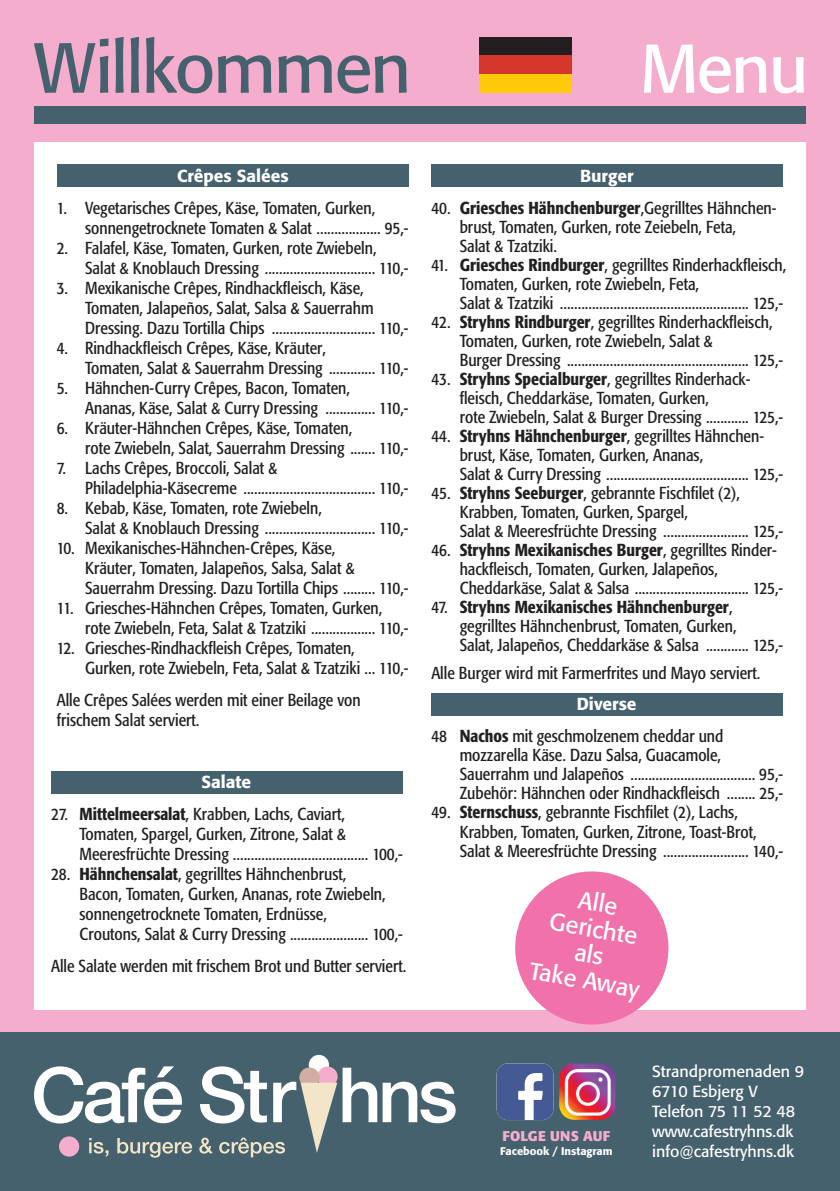
<style>
.page{position:relative;width:840px;height:1191px;background:#fff}
.page>*{position:absolute;margin:0;border:0;box-sizing:border-box;transform-origin:0 0}
.t1{font:70px "Formata";letter-spacing:-.03em;color:#46616e}
.t2{font:68px "Formata";color:#fff}
.t3{font:24px/26px "Formata";color:#fff;text-align:center}
.t4{font:condensed 17.2px/20px "Formata";color:#231f20}
.t5{font:500 17.2px "Formata";color:#fff}
.t6{font:16px/20px "Formata";color:#fff}
.t7{font:700 14px "Formata";letter-spacing:.02em;color:#f5adce}
.t8{font:500 11px "Formata";color:#fff}
.s1{font-weight:500}
.s2{font-weight:500;font-stretch:normal;color:#fff}
</style>
<div class="page">
<div style="left:0;top:0;width:839px;height:1032px;background:#f5adce"></div>
<div style="left:34px;top:142px;width:771px;height:867px;background:#fff"></div>
<div style="left:34px;top:106px;width:771px;height:17px;background:#46616e"></div>
<div style="left:0;top:1032px;width:839px;height:159px;background:#46616e"></div>
<div style="left:57px;top:164px;width:351px;height:23px;background:#46616e"></div>
<div style="left:51px;top:771px;width:352px;height:23px;background:#46616e"></div>
<svg style="left:508px;top:871px;width:166px;height:154px"></svg>
<svg style="left:34px;top:1066px;width:148px;height:57px"></svg>
<div style="left:59px;top:1136px;width:20px;height:20px;background:#f5adce;border-radius:50%"></div>
<div style="left:308px;top:1054px;width:21px;height:21px;background:#fff;border-radius:50%"></div>
<svg style="left:89px;top:1138px;width:19px;height:18px"></svg>
<svg style="left:117px;top:1138px;width:75px;height:19px"></svg>
<svg style="left:199px;top:1066px;width:256px;height:91px"></svg>
<div style="left:431px;top:164px;width:351px;height:23px;background:#46616e"></div>
<div style="left:431px;top:693px;width:351px;height:23px;background:#46616e"></div>
<div style="left:479px;top:37px;width:92px;height:19px;background:#231f20"></div>
<div style="left:479px;top:56px;width:92px;height:18px;background:#d5372b"></div>
<div style="left:479px;top:74px;width:92px;height:19px;background:#feca0a"></div>
<svg style="left:496px;top:1063px;width:57px;height:57px;background:#6979a7"></svg>
<img style="left:559px;top:1063px;width:56px;height:57px">
<h1 class="t1" style="left:34px;top:38px;width:378px">Willkommen</h1>
<h2 class="t2" style="left:640px;top:40px;width:170px">Menu</h2>
<p class="t5" style="left:177px;top:168px;width:113px">Crêpes Salées</p>
<p class="t4" style="left:85px;top:199px;width:325px;text-indent:-28px">1. Vegetarisches Crêpes, Käse, Tomaten, Gurken, sonnengetrocknete Tomaten &amp; Salat .................. 95,-</p>
<p class="t4" style="left:85px;top:239px;width:325px;text-indent:-28px">2. Falafel, Käse, Tomaten, Gurken, rote Zwiebeln,<br>Salat &amp; Knoblauch Dressing ............................... 110,-</p>
<p class="t4" style="left:85px;top:279px;width:325px;text-indent:-28px">3. Mexikanische Crêpes, Rindhackfleisch, Käse,<br>Tomaten, Jalapeños, Salat, Salsa &amp; Sauerrahm<br>Dressing. Dazu Tortilla Chips ............................. 110,-</p>
<p class="t4" style="left:85px;top:339px;width:325px;text-indent:-28px">4. Rindhackfleisch Crêpes, Käse, Kräuter,<br>Tomaten, Salat &amp; Sauerrahm Dressing ............. 110,-</p>
<p class="t4" style="left:85px;top:379px;width:325px;text-indent:-28px">5. Hähnchen-Curry Crêpes, Bacon, Tomaten,<br>Ananas, Käse, Salat &amp; Curry Dressing .............. 110,-</p>
<p class="t4" style="left:85px;top:419px;width:325px;text-indent:-28px">6. Kräuter-Hähnchen Crêpes, Käse, Tomaten,<br>rote Zwiebeln, Salat, Sauerrahm Dressing ....... 110,-</p>
<p class="t4" style="left:85px;top:459px;width:325px;text-indent:-28px">7. Lachs Crêpes, Broccoli, Salat &amp;<br>Philadelphia-Käsecreme ..................................... 110,-</p>
<p class="t4" style="left:85px;top:499px;width:325px;text-indent:-28px">8. Kebab, Käse, Tomaten, rote Zwiebeln,<br>Salat &amp; Knoblauch Dressing ............................... 110,-</p>
<p class="t4" style="left:85px;top:539px;width:325px;text-indent:-28px">10. Mexikanisches-Hähnchen-Crêpes, Käse,<br>Kräuter, Tomaten, Jalapeños, Salsa, Salat &amp;<br>Sauerrahm Dressing. Dazu Tortilla Chips ......... 110,-</p>
<p class="t4" style="left:85px;top:599px;width:325px;text-indent:-28px">11. Griesches-Hähnchen Crêpes, Tomaten, Gurken, rote Zwiebeln, Feta, Salat &amp; Tzatziki .................. 110,-</p>
<p class="t4" style="left:85px;top:639px;width:325px;text-indent:-28px">12. Griesches-Rindhackfleish Crêpes, Tomaten,<br>Gurken, rote Zwiebeln, Feta, Salat &amp; Tzatziki ... 110,-</p>
<p class="t4" style="left:57px;top:691px;width:305px">Alle Crêpes Salées werden mit einer Beilage von frischem Salat serviert.</p>
<p class="t5" style="left:201px;top:774px;width:51px">Salate</p>
<p class="t4" style="left:79px;top:805px;width:325px;text-indent:-28px">27. <span class="s1">Mittelmeersalat</span>, Krabben, Lachs, Caviart,<br>Tomaten, Spargel, Gurken, Zitrone, Salat &amp;<br>Meeresfrüchte Dressing ...................................... 100,-</p>
<p class="t4" style="left:79px;top:865px;width:325px;text-indent:-28px">28. <span class="s1">Hähnchensalat</span>, gegrilltes Hähnchenbrust,<br>Bacon, Tomaten, Gurken, Ananas, rote Zwiebeln, sonnengetrocknete Tomaten, Erdnüsse,<br>Croutons, Salat &amp; Curry Dressing ...................... 100,-</p>
<p class="t4" style="left:51px;top:957px;width:356px">Alle Salate werden mit frischem Brot und Butter serviert.</p>
<p class="t5" style="left:579px;top:168px;width:55px">Burger</p>
<p class="t4" style="left:459px;top:199px;width:318px;line-height:19px;text-indent:-28px">40. <span class="s1">Griesches Hähnchenburger</span>,Gegrilltes Hähnchen&shy;brust, Tomaten, Gurken, rote Zeiebeln, Feta,<br>Salat &amp; Tzatziki.</p>
<p class="t4" style="left:459px;top:256px;width:328px;line-height:19px;text-indent:-28px">41. <span class="s1">Griesches Rindburger</span>, gegrilltes Rinderhackfleisch,<br>Tomaten, Gurken, rote Zwiebeln, Feta,<br>Salat &amp; Tzatziki ..................................................... 125,-</p>
<p class="t4" style="left:459px;top:313px;width:325px;line-height:19px;text-indent:-28px">42. <span class="s1">Stryhns Rindburger</span>, gegrilltes Rinderhackfleisch,<br>Tomaten, Gurken, rote Zwiebeln, Salat &amp;<br>Burger Dressing ................................................... 125,-</p>
<p class="t4" style="left:459px;top:370px;width:325px;line-height:19px;text-indent:-28px">43. <span class="s1">Stryhns Specialburger</span>, gegrilltes Rinderhack&shy;fleisch, Cheddarkäse, Tomaten, Gurken,<br>rote Zwiebeln, Salat &amp; Burger Dressing ............ 125,-</p>
<p class="t4" style="left:459px;top:427px;width:325px;line-height:19px;text-indent:-28px">44. <span class="s1">Stryhns Hähnchenburger</span>, gegrilltes Hähnchen&shy;brust, Käse, Tomaten, Gurken, Ananas,<br>Salat &amp; Curry Dressing ........................................ 125,-</p>
<p class="t4" style="left:459px;top:484px;width:325px;line-height:19px;text-indent:-28px">45. <span class="s1">Stryhns Seeburger</span>, gebrannte Fischfilet (2),<br>Krabben, Tomaten, Gurken, Spargel,<br>Salat &amp; Meeresfrüchte Dressing ........................ 125,-</p>
<p class="t4" style="left:459px;top:541px;width:325px;line-height:19px;text-indent:-28px">46. <span class="s1">Stryhns Mexikanisches Burger</span>, gegrilltes Rinder&shy;hackfleisch, Tomaten, Gurken, Jalapeños,<br>Cheddarkäse, Salat &amp; Salsa ................................ 125,-</p>
<p class="t4" style="left:459px;top:598px;width:325px;line-height:19px;text-indent:-28px">47. <span class="s1">Stryhns Mexikanisches Hähnchenburger</span>, gegrilltes Hähnchenbrust, Tomaten, Gurken,<br>Salat, Jalapeños, Cheddarkäse &amp; Salsa ............ 125,-</p>
<p class="t4" style="left:431px;top:664px;width:330px">Alle Burger wird mit Farmerfrites und Mayo serviert.</p>
<p class="t4" style="left:431px;top:688px;width:293px;line-height:32px;text-indent:145px"><span class="s2">Diverse<br></span>48 <span class="s1">Nachos</span> mit geschmolzenem cheddar und</p>
<p class="t4" style="left:459px;top:746px;width:325px;line-height:19.2px">mozzarella Käse. Dazu Salsa, Guacamole,<br>Sauerrahm und Jalapeños ................................... 95,-<br>Zubehör: Hähnchen oder Rindhackfleisch ........ 25,-</p>
<p class="t4" style="left:459px;top:804px;width:325px;line-height:19.2px;text-indent:-28px">49. <span class="s1">Sternschuss</span>, gebrannte Fischfilet (2), Lachs,<br>Krabben, Tomaten, Gurken, Zitrone, Toast-Brot,<br>Salat &amp; Meeresfrüchte Dressing ........................ 140,-</p>
<h3 class="t3" style="left:545px;top:882px;width:113px;rotate:10deg">Alle<br>Gerichte als<br>Take Away</h3>
<p class="t7" style="left:502px;top:1130px;width:109px">FOLGE UNS AUF</p>
<p class="t8" style="left:500px;top:1146px;width:114px">Facebook / Instagram</p>
<p class="t6" style="left:651px;top:1062px;width:153px">Strandpromenaden 9<br>6710 Esbjerg V<br>Telefon 75 11 52 48 www.cafestryhns.dk info@cafestryhns.dk</p>
</div>
